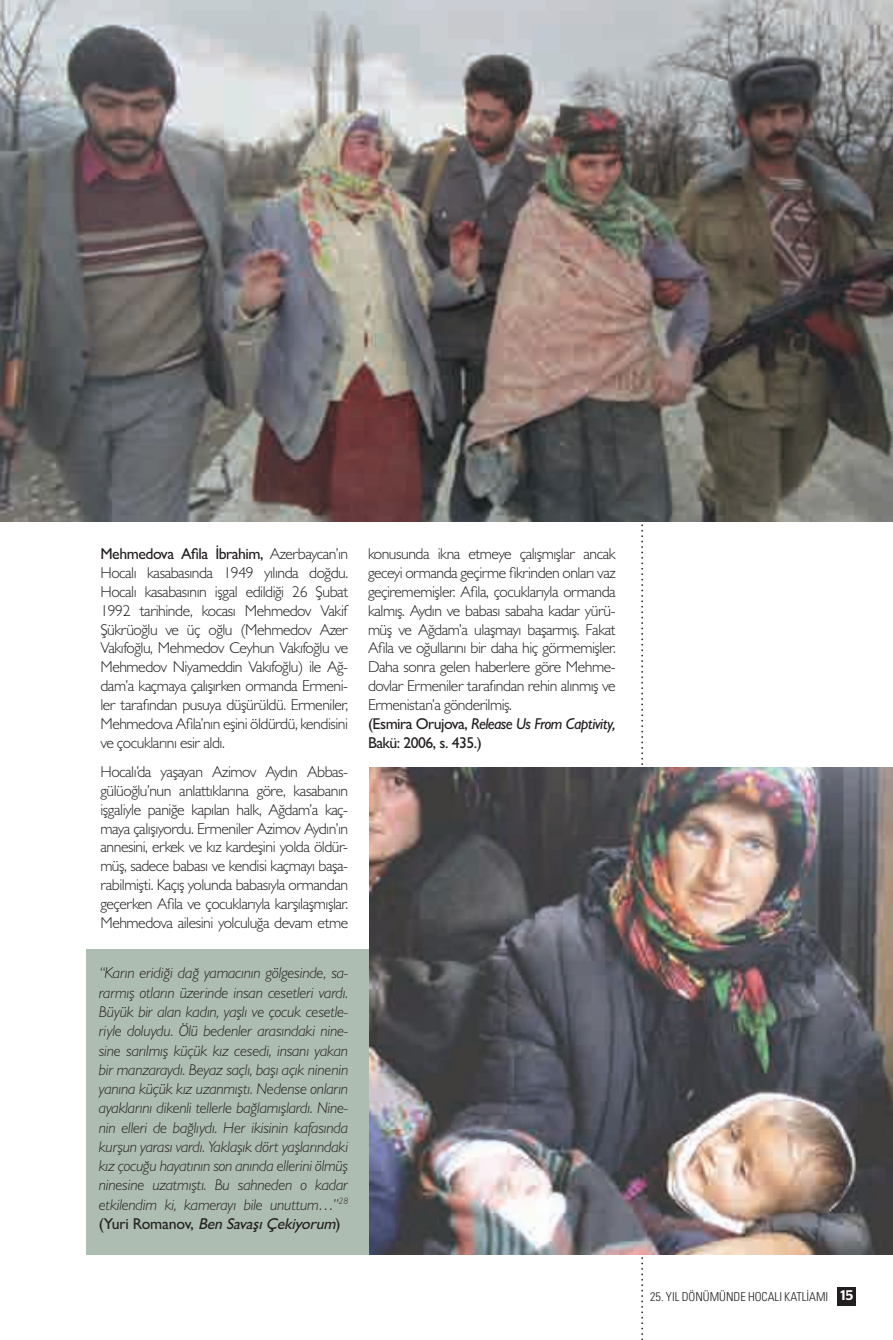
<style>
.page{position:relative;width:893px;height:1340px;background:#fff}
.page>*{position:absolute;margin:0;border:0;box-sizing:border-box;transform-origin:0 0}
.t1{font:300 15.75px/18.9px "Gill Sans MT Pro";letter-spacing:-.03em;color:#231f20;text-align:justify}
.t2{font:italic 300 15.75px/19.2px "Gill Sans MT Pro";letter-spacing:-.01em;color:#231f20;text-align:justify}
.t3{font:300 condensed 12.25px "Univers LT Std";color:#231f20}
.s1{font-weight:500}
.s2{font-weight:500;font-style:normal}
.s3{font-weight:500;font-style:italic}
.s4{font-family:"Stag Sans";font-weight:500;font-stretch:normal;font-size:14px;color:#fff}
</style>
<div class="page">
<div style="left:838px;top:1286px;width:18px;height:19px;background:#231f20"></div>
<svg style="left:641px;top:521px;width:2px;height:819px"></svg>
<img style="left:0;top:0;width:893px;height:521px">
<div style="left:86px;top:949px;width:289px;height:305px;background:#aebdb1"></div>
<img style="left:369px;top:767px;width:524px;height:487px">
<p class="t1" style="left:100px;top:544px;width:249px"><span class="s1">Mehmedova Afila İbrahim,</span> Azerbaycan’ın Hocalı kasabasında 1949 yılında doğdu.<br>Hocalı kasabasının işgal edildiği 26 Şubat 1992 tarihinde, kocası Mehmedov Vakif Şükrüoğlu ve üç oğlu (Mehmedov Azer Vakıfoğlu, Mehmedov Ceyhun Vakıfoğlu ve Mehmedov Niyameddin Vakıfoğlu) ile Ağ&shy;dam’a kaçmaya çalışırken ormanda Ermeni&shy;ler tarafından pusuya düşürüldü. Ermeniler, Mehmedova Afila’nın eşini öldürdü, kendisini ve çocuklarını esir aldı.</p>
<p class="t1" style="left:100px;top:761px;width:249px">Hocalı’da yaşayan Azimov Aydın Abbas&shy;gülüoğlu’nun anlattıklarına göre, kasabanın işgaliyle paniğe kapılan halk, Ağdam’a kaç&shy;maya çalışıyordu. Ermeniler Azimov Aydın’ın annesini, erkek ve kız kardeşini yolda öldür&shy;müş, sadece babası ve kendisi kaçmayı başa&shy;rabilmişti. Kaçış yolunda babasıyla ormandan geçerken Afila ve çocuklarıyla karşılaşmışlar.<br>Mehmedova ailesini yolculuğa devam etme</p>
<p class="t2" style="left:99px;top:963px;width:251px">“Karın eridiği dağ yamacının gölgesinde, sa&shy;rarmış otların üzerinde insan cesetleri vardı.<br>Büyük bir alan kadın, yaşlı ve çocuk cesetle&shy;riyle doluydu. Ölü bedenler arasındaki nine&shy;sine sarılmış küçük kız cesedi, insanı yakan bir manzaraydı. Beyaz saçlı, başı açık ninenin yanına küçük kız uzanmıştı. Nedense onların ayaklarını dikenli tellerle bağlamışlardı. Nine&shy;nin elleri de bağlıydı. Her ikisinin kafasında kurşun yarası vardı. Yaklaşık dört yaşlarındaki kız çocuğu hayatının son anında ellerini ölmüş ninesine uzatmıştı. Bu sahneden o kadar etkilendim ki, kamerayı bile unuttum…”<sup>28 </sup><span class="s2">(Yu r i Ro m a n ov,</span> <span class="s1">Ben SavaşıÇekiyorum</span><span class="s2">)</span></p>
<p class="t1" style="left:368px;top:544px;width:249px;text-align:left">konusunda ikna etmeye çalışmışlar ancak geceyi ormanda geçirme fikrinden onları vaz geçirememişler. Afila, çocuklarıyla ormanda kalmış. Aydın ve babası sabaha kadar yürü&shy;müş ve Ağdam’a ulaşmayı başarmış. Fakat Afila ve oğullarını bir daha hiç görmemişler.<br>Daha sonra gelen haberlere göre Mehme&shy;dovlar Ermeniler tarafından rehin alınmış ve Ermenistan’a gönderilmiş.<br><span class="s1">(Esmira Orujova,</span> <span class="s3">Release Us From Captivity, </span><span class="s1">Bakü: 2006, s. 435.)</span></p>
<p class="t3" style="left:650px;top:1289px;width:205px">25. YIL DÖNÜMÜNDE HOCALI KATLİAMI <span class="s4">15</span></p>
</div>
